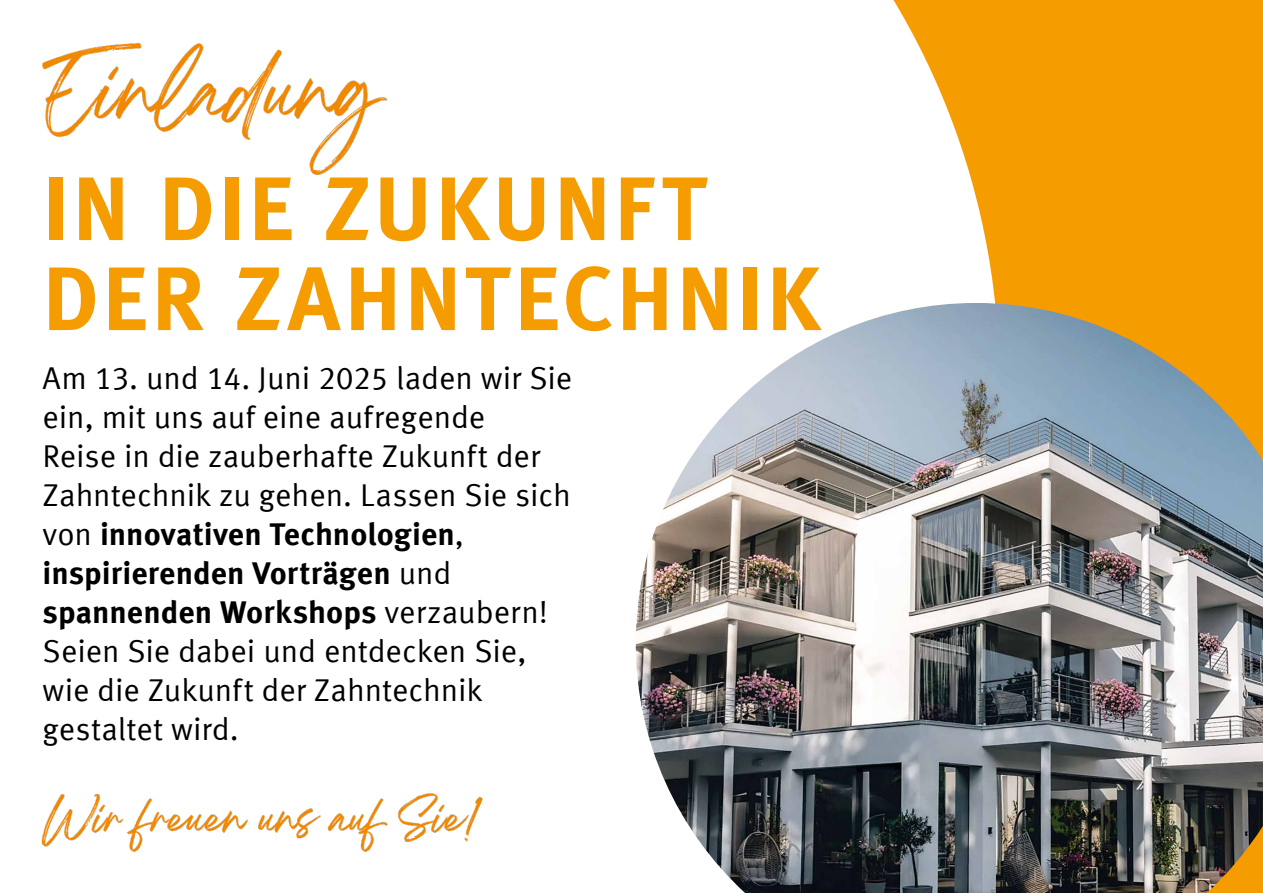
<style>
.page{position:relative;width:1263px;height:893px;background:#fff}
.page>*{position:absolute;margin:0;border:0;box-sizing:border-box;transform-origin:0 0}
.t1{font:700 90px/90px "Meta Offc";letter-spacing:.035em;color:#f59c00}
.t2{font:31.5px/39px "Meta Offc Norm";letter-spacing:-.005em;color:#000}
.t3{font:700 31.5px/39px "Meta Offc";color:#000}
.s1{font-family:"Meta Offc Norm";font-weight:400}
</style>
<div class="page">
<div style="left:568px;top:0;width:695px;height:893px;background:#f59c00"></div>
<div style="left:568px;top:0;width:427px;height:893px;background:#fff"></div>
<img style="left:42px;top:42px;width:346px;height:133px">
<img style="left:41px;top:793px;width:442px;height:59px">
<img style="left:636px;top:303px;width:627px;height:590px">
<h1 class="t1" style="left:43px;top:166px;width:779px">IN DIE ZUKUNFT<br>DER ZAHNTECHNIK</h1>
<p class="t2" style="left:43px;top:360px;width:531px">Am 13. und 14. Juni 2025 laden wir Sie ein, mit uns auf eine aufregende<br>Reise in die zauberhafte Zukunft der Zahntechnik zu gehen. Lassen Sie sich</p>
<p class="t3" style="left:43px;top:516px;width:507px"><span class="s1">von</span> innovativen Technologien<span class="s1">, </span>inspirierenden Vorträgen <span class="s1">und </span>spannenden Workshops <span class="s1">verzaubern!</span></p>
<p class="t2" style="left:43px;top:633px;width:485px">Seien Sie dabei und entdecken Sie, wie die Zukunft der Zahntechnik gestaltet wird.</p>
</div>
